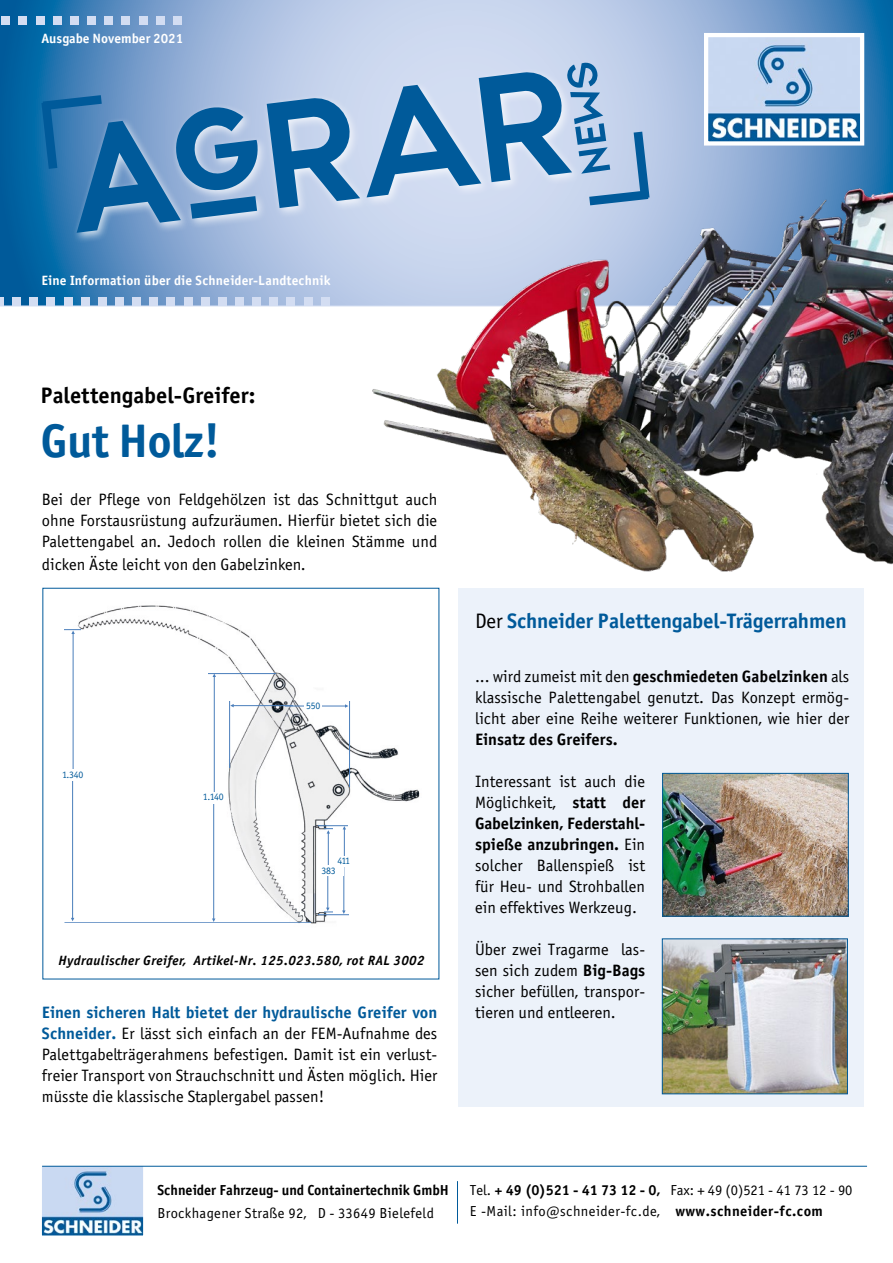
<style>
.page{position:relative;width:893px;height:1263px;background:#fff}
.page>*{position:absolute;margin:0;border:0;box-sizing:border-box;transform-origin:0 0}
.t1{font:47.25px "Officina Sans Bold ITC";letter-spacing:-.02em;color:#005a9a}
.t2{font:22.5px "Officina Sans Bold ITC";color:#000}
.t3{font:21px "Officina Sans Bold ITC";letter-spacing:-.01em;color:#005a9a}
.t4{font:16.5px/21px "Officina Sans Book ITC";color:#000;text-align:justify}
.t5{font:16.5px/21px "Officina Sans Bold ITC";color:#000}
.t6{font:16.5px "Officina Sans Bold ITC";color:#005a9a}
.t7{font:14.55px/21.5px "Officina Sans Book ITC";letter-spacing:.02em;color:#000}
.t8{font:14.55px "Officina Sans Bold ITC";color:#000}
.t9{font:13.5px "Officina Sans Bold ITC";letter-spacing:.01em;color:#fff}
.t10{font:italic 13.5px "Officina Sans Bold ITC";letter-spacing:.025em;color:#000}
.t11{font:9.9px "Officina Sans Book ITC";letter-spacing:-.03em;color:#005a9a}
.s1{font-size:48px}
.s2{font-family:"Officina Sans Bold ITC";color:#005a9a}
.s3{font-family:"Officina Sans Book ITC";color:#000}
.s4{font-family:"Officina Sans Book ITC"}
.s5{font-family:"Officina Sans Bold ITC"}
</style>
<div class="page">
<svg style="left:0;top:0;width:893px;height:306px;background:#7ba5ce"></svg>
<svg style="left:34px;top:90px;width:38px;height:88px;background:#1b6eaa"></svg>
<div style="left:72px;top:67px;width:510px;height:176px;background:#fff;opacity:.75"></div>
<svg style="left:77px;top:70px;width:490px;height:163px;background:#729fc9"></svg>
<svg style="left:567px;top:62px;width:90px;height:120px;background:#a1bddd"></svg>
<img style="left:43px;top:1167px;width:99px;height:67px">
<div style="left:39px;top:1163px;width:107px;height:75px;border:3px solid #fff"></div>
<div style="left:29px;top:298px;width:9px;height:8px;background:#d3ddf2"></div>
<div style="left:47px;top:298px;width:8px;height:8px;background:#d3ddf2"></div>
<div style="left:64px;top:298px;width:8px;height:8px;background:#d3ddf2"></div>
<div style="left:81px;top:298px;width:8px;height:8px;background:#d3ddf2"></div>
<div style="left:98px;top:298px;width:9px;height:8px;background:#d3ddf2"></div>
<div style="left:115px;top:298px;width:9px;height:8px;background:#d3ddf2"></div>
<div style="left:132px;top:298px;width:9px;height:8px;background:#d3ddf2"></div>
<div style="left:150px;top:298px;width:8px;height:8px;background:#d3ddf2"></div>
<div style="left:167px;top:298px;width:8px;height:8px;background:#d3ddf2"></div>
<div style="left:184px;top:298px;width:8px;height:8px;background:#d3ddf2"></div>
<div style="left:201px;top:298px;width:9px;height:8px;background:#d3ddf2"></div>
<div style="left:218px;top:298px;width:9px;height:8px;background:#d3ddf2"></div>
<div style="left:235px;top:298px;width:9px;height:8px;background:#d3ddf2"></div>
<div style="left:253px;top:298px;width:8px;height:8px;background:#d3ddf2"></div>
<div style="left:270px;top:298px;width:8px;height:8px;background:#d3ddf2"></div>
<div style="left:12px;top:298px;width:9px;height:8px;background:#d3ddf2"></div>
<div style="left:287px;top:298px;width:8px;height:8px;background:#d3ddf2"></div>
<div style="left:304px;top:298px;width:8px;height:8px;background:#d3ddf2"></div>
<div style="left:321px;top:298px;width:8px;height:8px;background:#d3ddf2"></div>
<svg style="left:0;top:298px;width:4px;height:8px"></svg>
<hr style="left:457px;top:1181px;width:1px;height:43px;background:#005a9a">
<hr style="left:42px;top:1166px;width:825px;height:1px;background:#005a9a">
<img style="left:709px;top:38px;width:150px;height:103px">
<div style="left:704px;top:33px;width:160px;height:113px;border:4px solid #fff"></div>
<div style="left:2px;top:16px;width:8px;height:8px;background:#d3ddf2"></div>
<div style="left:19px;top:16px;width:8px;height:8px;background:#d3ddf2"></div>
<div style="left:36px;top:16px;width:8px;height:8px;background:#d3ddf2"></div>
<div style="left:53px;top:16px;width:9px;height:8px;background:#d3ddf2"></div>
<div style="left:70px;top:16px;width:9px;height:8px;background:#d3ddf2"></div>
<div style="left:87px;top:16px;width:9px;height:8px;background:#d3ddf2"></div>
<div style="left:105px;top:16px;width:8px;height:8px;background:#d3ddf2"></div>
<div style="left:122px;top:16px;width:8px;height:8px;background:#d3ddf2"></div>
<div style="left:139px;top:16px;width:8px;height:8px;background:#d3ddf2"></div>
<div style="left:156px;top:16px;width:9px;height:8px;background:#d3ddf2"></div>
<div style="left:173px;top:16px;width:9px;height:8px;background:#d3ddf2"></div>
<div style="left:458px;top:588px;width:406px;height:519px;background:#ecf2fa"></div>
<img style="left:664px;top:775px;width:183px;height:139px">
<div style="left:662px;top:773px;width:187px;height:143px;border:1px solid #005a9a"></div>
<img style="left:664px;top:940px;width:182px;height:152px">
<div style="left:662px;top:938px;width:186px;height:156px;border:1px solid #005a9a"></div>
<img style="left:64px;top:605px;width:356px;height:319px">
<img style="left:369px;top:182px;width:524px;height:390px">
<hr style="left:73px;top:633px;width:1px;height:137px;background:#4a7ebb">
<svg style="left:65px;top:629px;width:15px;height:5px"></svg>
<hr style="left:64px;top:922px;width:247px;height:1px;background:#4a7ebb">
<hr style="left:209px;top:673px;width:66px;height:1px;background:#4a7ebb">
<hr style="left:318px;top:825px;width:30px;height:1px;background:#4a7ebb">
<hr style="left:318px;top:914px;width:30px;height:1px;background:#4a7ebb">
<hr style="left:72px;top:779px;width:1px;height:139px;background:#4a7ebb">
<hr style="left:214px;top:676px;width:1px;height:116px;background:#4a7ebb">
<hr style="left:213px;top:804px;width:1px;height:115px;background:#4a7ebb">
<svg style="left:212px;top:918px;width:3px;height:4px"></svg>
<hr style="left:328px;top:833px;width:1px;height:33px;background:#4a7ebb">
<hr style="left:328px;top:866px;width:1px;height:42px;background:#4a7ebb">
<svg style="left:324px;top:908px;width:8px;height:5px"></svg>
<hr style="left:344px;top:829px;width:1px;height:33px;background:#4a7ebb">
<hr style="left:344px;top:864px;width:1px;height:47px;background:#4a7ebb">
<svg style="left:342px;top:910px;width:4px;height:4px"></svg>
<svg style="left:324px;top:828px;width:8px;height:5px"></svg>
<hr style="left:286px;top:706px;width:60px;height:1px;background:#4a7ebb">
<hr style="left:233px;top:705px;width:60px;height:1px;background:#4a7ebb">
<svg style="left:230px;top:704px;width:4px;height:3px"></svg>
<hr style="left:349px;top:701px;width:1px;height:86px;background:#4a7ebb">
<hr style="left:229px;top:701px;width:1px;height:66px;background:#4a7ebb">
<div style="left:62px;top:769px;width:26px;height:12px;background:#fff"></div>
<div style="left:203px;top:792px;width:23px;height:12px;background:#fff"></div>
<div style="left:304px;top:700px;width:18px;height:11px;background:#fff"></div>
<div style="left:317px;top:865px;width:26px;height:11px;background:#fff"></div>
<div style="left:335px;top:856px;width:18px;height:10px;background:#fff"></div>
<p class="t9" style="left:41px;top:30px;width:143px">Ausgabe November 2021</p>
<p class="t9" style="left:41px;top:272px;width:290px">Eine Information über die Schneider-Landtechnik</p>
<h2 class="t2" style="left:40px;top:381px;width:217px">Palettengabel-Greifer:</h2>
<h1 class="t1" style="left:40px;top:412px;width:181px">Gut Holz<span class="s1">!</span></h1>
<p class="t4" style="left:42px;top:489px;width:397px">Bei der Pflege von Feldgehölzen ist das Schnittgut auch ohne Forstausrüstung aufzuräumen. Hierfür bietet sich die Palettengabel an. Jedoch rollen die kleinen Stämme und</p>
<p class="t4" style="left:42px;top:554px;width:265px">dicken Äste leicht von den Gabelzinken.</p>
<p class="t11" style="left:62px;top:769px;width:23px">1.340</p>
<p class="t11" style="left:203px;top:791px;width:22px">1.140</p>
<p class="t11" style="left:306px;top:699px;width:16px">550</p>
<p class="t11" style="left:338px;top:855px;width:14px">411</p>
<p class="t11" style="left:321px;top:865px;width:16px">383</p>
<p class="t10" style="left:58px;top:953px;width:368px">Hydraulischer Greifer, Artikel-Nr. 125.023.580, rot RAL 3002</p>
<p class="t6" style="left:42px;top:1002px;width:397px">Einen sicheren Halt bietet der hydraulische Greifer von</p>
<p class="t4" style="left:42px;top:1023px;width:397px"><span class="s2">Schneider.</span> Er lässt sich einfach an der FEM-Aufnahme des Palettgabelträgerahmens befestigen. Damit ist ein verlust&shy;freier Transport von Strauchschnitt und Ästen möglich. Hier müsste die klassische Staplergabel passen!</p>
<p class="t3" style="left:475px;top:607px;width:373px"><span class="s3">Der</span> Schneider Palettengabel-Trägerrahmen</p>
<p class="t5" style="left:475px;top:665px;width:376px"><span class="s4">... wird zumeist mit den</span> geschmiedeten Gabelzinken <span class="s4">als</span></p>
<p class="t4" style="left:475px;top:687px;width:376px">klassische Palettengabel genutzt. Das Konzept ermög&shy;licht aber eine Reihe weiterer Funktionen, wie hier der</p>
<p class="t5" style="left:475px;top:728px;width:144px">Einsatz des Greifers.</p>
<p class="t4" style="left:475px;top:771px;width:172px">Interessant ist auch die<br>Möglichkeit, <span class="s5">statt der</span></p>
<p class="t5" style="left:475px;top:812px;width:172px">Gabelzinken, Federstahl&shy;spieße anzubringen. <span class="s4">Ein</span></p>
<p class="t4" style="left:475px;top:855px;width:172px">solcher Ballenspieß ist für Heu- und Strohballen ein effektives Werkzeug.</p>
<p class="t4" style="left:475px;top:939px;width:172px">Über zwei Tragarme las&shy;sen sich zudem <span class="s5">Big-Bags </span>sicher befüllen, transpor&shy;tieren und entleeren.</p>
<p class="t8" style="left:158px;top:1181px;width:293px">Schneider Fahrzeug- und Containertechnik GmbH</p>
<p class="t7" style="left:158px;top:1202px;width:278px">Brockhagener Straße 92, D - 33649 Bielefeld</p>
<p class="t7" style="left:470px;top:1179px;width:384px">Tel. <span class="s5">+ 49 (0)521 - 41 73 12 - 0,</span> Fax: + 49 (0)521 - 41 73 12 - 90<br>E -Mail: info@schneider-fc.de, <span class="s5">www.schneider-fc.com</span></p>
</div>
